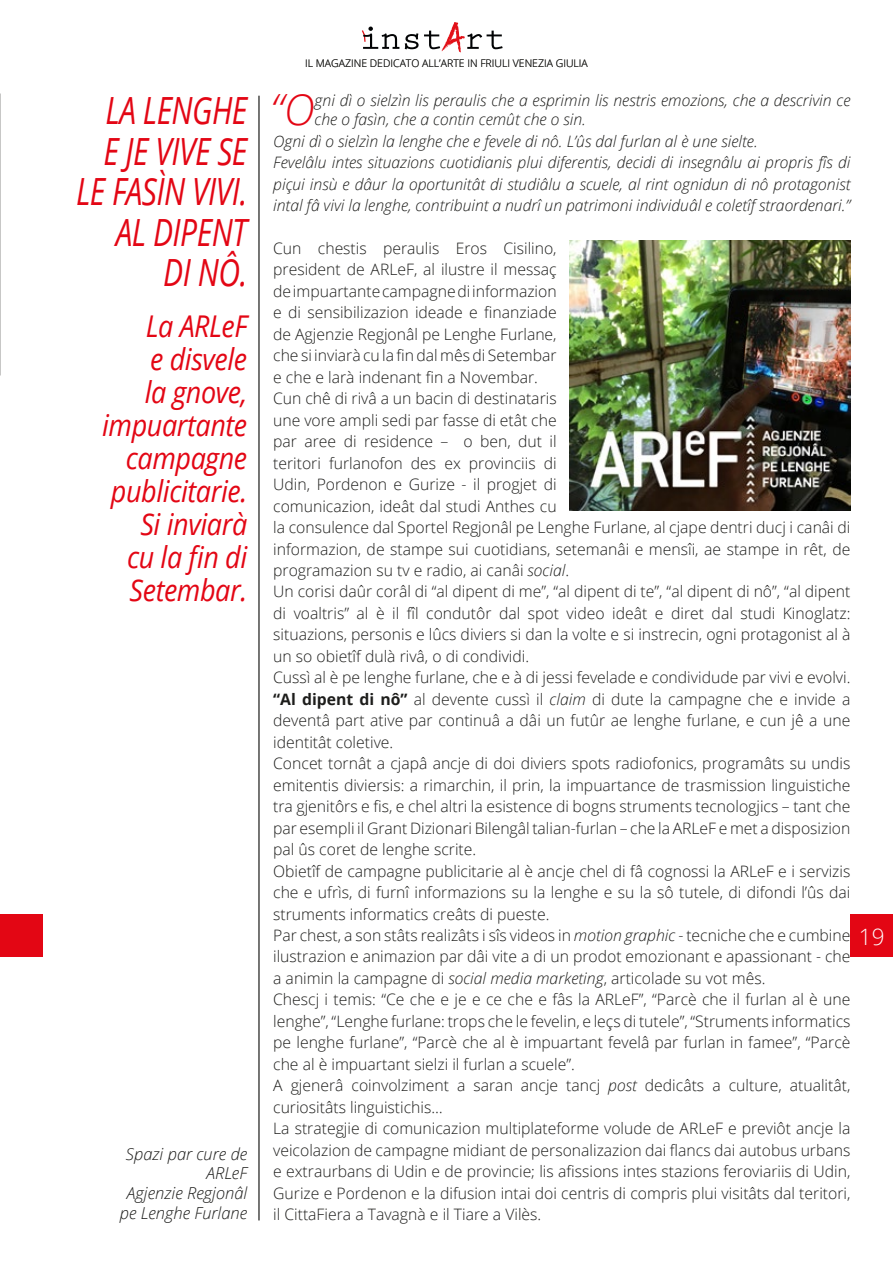
<style>
.page{position:relative;width:893px;height:1263px;background:#fff}
.page>*{position:absolute;margin:0;border:0;box-sizing:border-box;transform-origin:0 0}
.t1{font:italic 300 43.05px "Open Sans";color:#e30614}
.t2{font:italic 37.5px/40.5px "Open Sans";letter-spacing:-.015em;color:#e30614;text-align:right;scale:.8 1}
.t3{font:italic 30px/33px "Open Sans";letter-spacing:-.015em;color:#e30614;text-align:right;scale:.9 1}
.t4{font:300 22.5px "Open Sans";color:#fff}
.t5{font:italic 300 16.5px/19.8px "Open Sans";color:#1d1d1b;text-align:right}
.t6{font:300 15.75px/21.5px "Open Sans";color:#1d1d1b}
.t7{font:italic 300 15.75px/21.5px "Open Sans";color:#1d1d1b}
.t8{font:300 10.5px "Open Sans";color:#1d1d1b}
.s1{font-style:italic}
.s2{font-weight:700}
</style>
<div class="page">
<div style="left:850px;top:915px;width:43px;height:42px;background:#e30614"></div>
<div style="left:0;top:915px;width:43px;height:42px;background:#e30614"></div>
<svg style="left:361px;top:27px;width:38px;height:22px"></svg>
<svg style="left:405px;top:22px;width:98px;height:30px"></svg>
<hr style="left:258px;top:96px;width:2px;height:1124px;background:#1d1d1b">
<img style="left:569px;top:241px;width:282px;height:269px">
<h2 class="t2" style="left:76px;top:89px;width:216px">LA LENGHE<br>E JE VIVE SE<br>LE FASÌN VIVI.<br>AL DIPENT<br>DI NÔ.</h2>
<h3 class="t3" style="left:102px;top:309px;width:163px">La ARLeF<br>e disvele<br>la gnove, impuartante campagne publicitarie.<br>Si inviarà<br>cu la fin di<br>Setembar.</h3>
<p class="t5" style="left:120px;top:1143px;width:129px">Spazi par cure de<br>ARLeF<br>Agjenzie Regjonâl pe Lenghe Furlane</p>
<p class="t8" style="left:305px;top:56px;width:284px">IL MAGAZINE DEDICATO ALL’ARTE IN FRIULI VENEZIA GIULIA</p>
<h1 class="t1" style="left:270px;top:80px;width:46px">“O</h1>
<p class="t7" style="left:315px;top:90px;width:537px;line-height:19.5px">gni dì o sielzìn lis peraulis che a esprimin lis nestris emozions, che a descrivin ce che o fasìn, che a contin cemût che o sin.</p>
<p class="t7" style="left:273px;top:130px;width:579px">Ogni dì o sielzìn la lenghe che e fevele di nô. L’ûs dal furlan al è une sielte.<br>Fevelâlu intes situazions cuotidianis plui diferentis, decidi di insegnâlu ai propris fîs di piçui insù e dâur la oportunitât di studiâlu a scuele, al rint ognidun di nô protagonist intal fâ vivi la lenghe, contribuint a nudrî un patrimoni individuâl e coletîf straordenari.”</p>
<p class="t6" style="left:273px;top:237px;width:579px">Cun chestis peraulis Eros Cisilino,<br>president de ARLeF, al ilustre il messaç<br>de impuartante campagne di informazion<br>e di sensibilizazion ideade e finanziade<br>de Agjenzie Regjonâl pe Lenghe Furlane,<br>che si inviarà cu la fin dal mês di Setembar<br>e che e larà indenant fin a Novembar.<br>Cun chê di rivâ a un bacin di destinataris<br>une vore ampli sedi par fasse di etât che<br>par aree di residence – o ben, dut il<br>teritori furlanofon des ex provinciis di<br>Udin, Pordenon e Gurize - il progjet di<br>comunicazion, ideât dal studi Anthes cu<br>la consulence dal Sportel Regjonâl pe Lenghe Furlane, al cjape dentri ducj i canâi di informazion, de stampe sui cuotidians, setemanâi e mensîi, ae stampe in rêt, de programazion su tv e radio, ai canâi <span class="s1">social</span>.<br>Un corisi daûr corâl di “al dipent di me”, “al dipent di te”, “al dipent di nô”, “al dipent di voaltris” al è il fîl condutôr dal spot video ideât e diret dal studi Kinoglatz: situazions, personis e lûcs diviers si dan la volte e si instrecin, ogni protagonist al à un so obietîf dulà rivâ, o di condividi.<br>Cussì al è pe lenghe furlane, che e à di jessi fevelade e condividude par vivi e evolvi. <span class="s2">“Al dipent di nô”</span> al devente cussì il <span class="s1">claim</span> di dute la campagne che e invide a deventâ part ative par continuâ a dâi un futûr ae lenghe furlane, e cun jê a une identitât coletive.<br>Concet tornât a cjapâ ancje di doi diviers spots radiofonics, programâts su undis emitentis diviersis: a rimarchin, il prin, la impuartance de trasmission linguistiche tra gjenitôrs e fis, e chel altri la esistence di bogns struments tecnologjics – tant che par esempli il Grant Dizionari Bilengâl talian-furlan – che la ARLeF e met a disposizion pal ûs coret de lenghe scrite.<br>Obietîf de campagne publicitarie al è ancje chel di fâ cognossi la ARLeF e i servizis che e ufrìs, di furnî informazions su la lenghe e su la sô tutele, di difondi l’ûs dai struments informatics creâts di pueste.<br>Par chest, a son stâts realizâts i sîs videos in <span class="s1">motion graphic</span> - tecniche che e cumbine ilustrazion e animazion par dâi vite a di un prodot emozionant e apassionant - che a animin la campagne di <span class="s1">social media marketing</span>, articolade su vot mês.<br>Chescj i temis: “Ce che e je e ce che e fâs la ARLeF”, “Parcè che il furlan al è une lenghe”, “Lenghe furlane: trops che le fevelin, e leçs di tutele”, “Struments informatics pe lenghe furlane”, “Parcè che al è impuartant fevelâ par furlan in famee”, “Parcè che al è impuartant sielzi il furlan a scuele”.<br>A gjenerâ coinvolziment a saran ancje tancj <span class="s1">post</span> dedicâts a culture, atualitât, curiositâts linguistichis…<br>La strategjie di comunicazion multiplateforme volude de ARLeF e previôt ancje la veicolazion de campagne midiant de personalizazion dai flancs dai autobus urbans e extraurbans di Udin e de provincie; lis afissions intes stazions feroviariis di Udin, Gurize e Pordenon e la difusion intai doi centris di compris plui visitâts dal teritori, il CittaFiera a Tavagnà e il Tiare a Vilès.</p>
<h3 class="t4" style="left:859px;top:921px;width:27px">19</h3>
</div>
